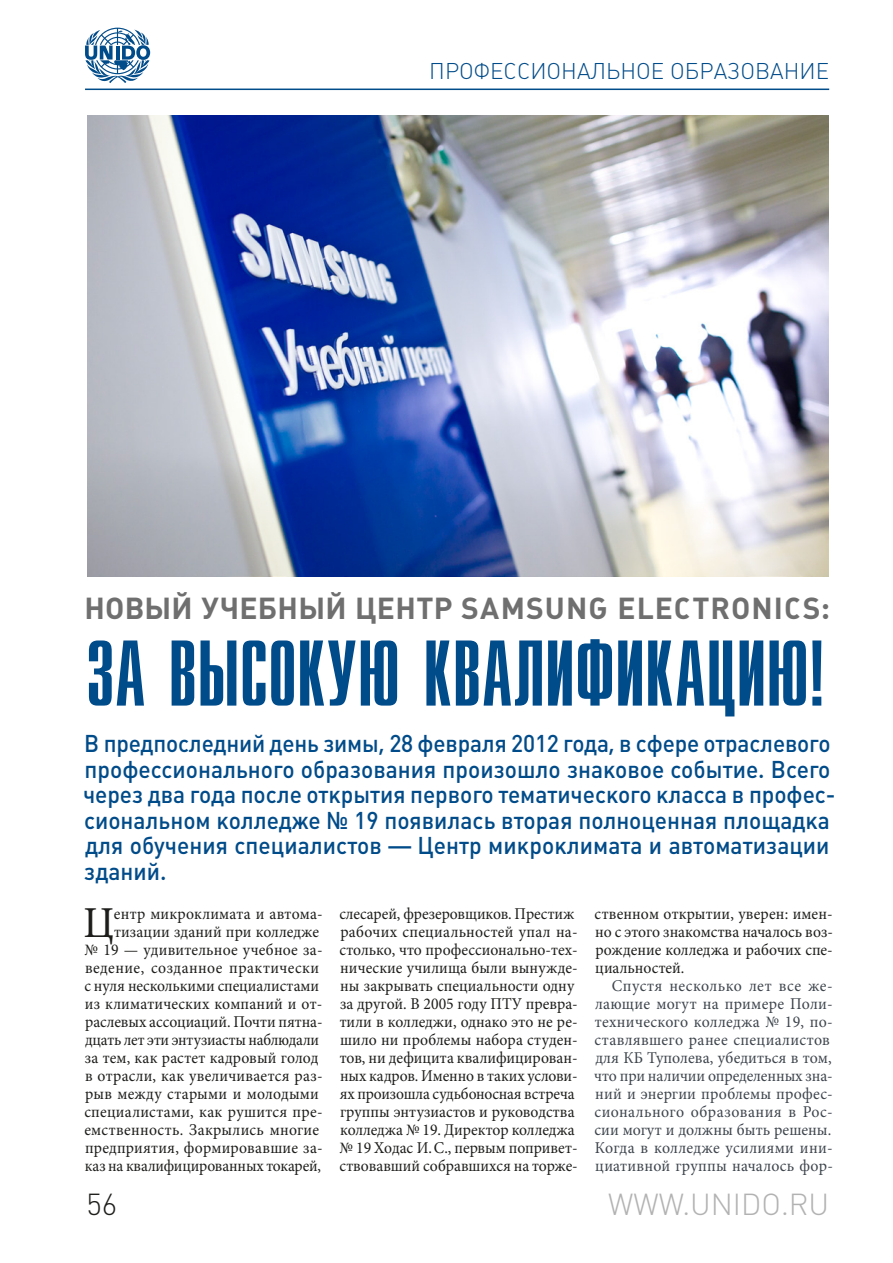
<style>
.page{position:relative;width:893px;height:1263px;background:#fff}
.page>*{position:absolute;margin:0;border:0;box-sizing:border-box;transform-origin:0 0}
.t1{font:93px "Compact C";letter-spacing:-.005em;color:#004b89}
.t2{font:44.25px "Minion Pro";color:#1d1d1b;scale:.95 1}
.t3{font:30px "Plumb Bold C";letter-spacing:.035em;color:#706f6f}
.t4{font:30px "Plumb Light C";color:#b3b2b2}
.t5{font:30px "Plumb Light C";color:#1d1d1b}
.t6{font:24px/25.5px "Plumb Medium C";color:#004b89;scale:.94 1}
.t7{font:22.5px "Plumb Light C";color:#004b89}
.t8{font:16.5px/18px "Minion Pro";color:#1d1d1b;scale:.95 1}
.t9{font:16.5px/18px "Minion Pro";letter-spacing:.01em;color:#3e454d;scale:.96 1}
</style>
<div class="page">
<hr style="left:85px;top:89px;width:744px;height:1px;background:#004b89">
<img style="left:87px;top:116px;width:742px;height:460px">
<svg style="left:85px;top:28px;width:65px;height:55px"></svg>
<h3 class="t7" style="left:429px;top:58px;width:401px">ПРОФЕССИОНАЛЬНОЕ ОБРАЗОВАНИЕ</h3>
<h3 class="t3" style="left:84px;top:591px;width:43px">НОВЫЙ</h3>
<h3 class="t3" style="left:201px;top:591px;width:22px">УЧЕБНЫЙ</h3>
<h3 class="t3" style="left:355px;top:591px;width:41px">ЦЕНТР</h3>
<h3 class="t3" style="left:461px;top:591px;width:41px">SAMS</h3>
<h3 class="t3" style="left:545px;top:591px;width:129px">UNG ELECT</h3>
<h3 class="t3" style="left:710px;top:591px;width:121px">RONICS:</h3>
<h1 class="t1" style="left:86px;top:627px;width:741px">за высокую квалификацию!</h1>
<p class="t6" style="left:83px;top:731px;width:802px">В предпоследний день зимы, 28 февраля 2012 года, в сфере отраслевого профессионального образования произошло знаковое событие. Всего через два года после открытия первого тематического класса в профес&shy;сиональном колледже № 19 появилась вторая полноценная площадка для обучения специалистов — Центр микроклимата и автоматизации зданий.</p>
<h2 class="t2" style="left:83px;top:893px;width:31px">Ц</h2>
<p class="t8" style="left:84px;top:904px;width:252px;text-align:right">ентр микроклимата и автома&shy;тизации зданий при колледже<br>№ 19 — удивительное учебное за&shy;ведение, созданное практически с нуля несколькими специалистами из климатических компаний и от&shy;раслевых ассоциаций. Почти пятна&shy;дцать лет эти энтузиасты наблюдали за тем, как растет кадровый голод в отрасли, как увеличивается раз&shy;рыв между старыми и молодыми специалистами, как рушится пре&shy;емственность. Закрылись многие предприятия, формировавшие за&shy;каз на квалифицированных токарей,</p>
<p class="t8" style="left:339px;top:904px;width:252px">слесарей, фрезеровщиков. Престиж рабочих специальностей упал на&shy;столько, что профессионально-тех&shy;нические училища были вынужде&shy;ны закрывать специальности одну за другой. В 2005 году ПТУ</p>
<p class="t8" style="left:595px;top:904px;width:252px;text-align:justify">ственном открытии, уверен: имен&shy;но с этого знакомства началось воз&shy;рождение колледжа и рабочих спе&shy;циальностей.</p>
<p class="t9" style="left:594px;top:976px;width:250px;text-indent:18px">Спустя несколько лет все же&shy;лающие могут на примере Поли&shy;технического колледжа № 19, по&shy;ставлявшего ранее специалистов для КБ Туполева, убедиться в том, что при наличии определенных зна&shy;ний и энергии проблемы профес&shy;сионального образования в Рос&shy;сии могут и должны быть решены.<br>Когда в колледже усилиями ини&shy;циативной группы началось фор-</p>
<p class="t8" style="left:339px;top:994px;width:252px;text-indent:186px">превра&shy;тили в колледжи, однако это не ре&shy;шило ни проблемы набора студен&shy;тов, ни дефицита квалифицирован&shy;ных кадров. Именно в таких услови&shy;ях произошла судьбоносная встреча группы энтузиастов и руководства колледжа № 19. Директор колледжа № 19 Ходас И . С., первым попривет&shy;ствовавший собравшихся на торже-</p>
<h3 class="t5" style="left:86px;top:1187px;width:32px">56</h3>
<h3 class="t4" style="left:608px;top:1187px;width:223px">WWW.UNIDO.RU</h3>
</div>
